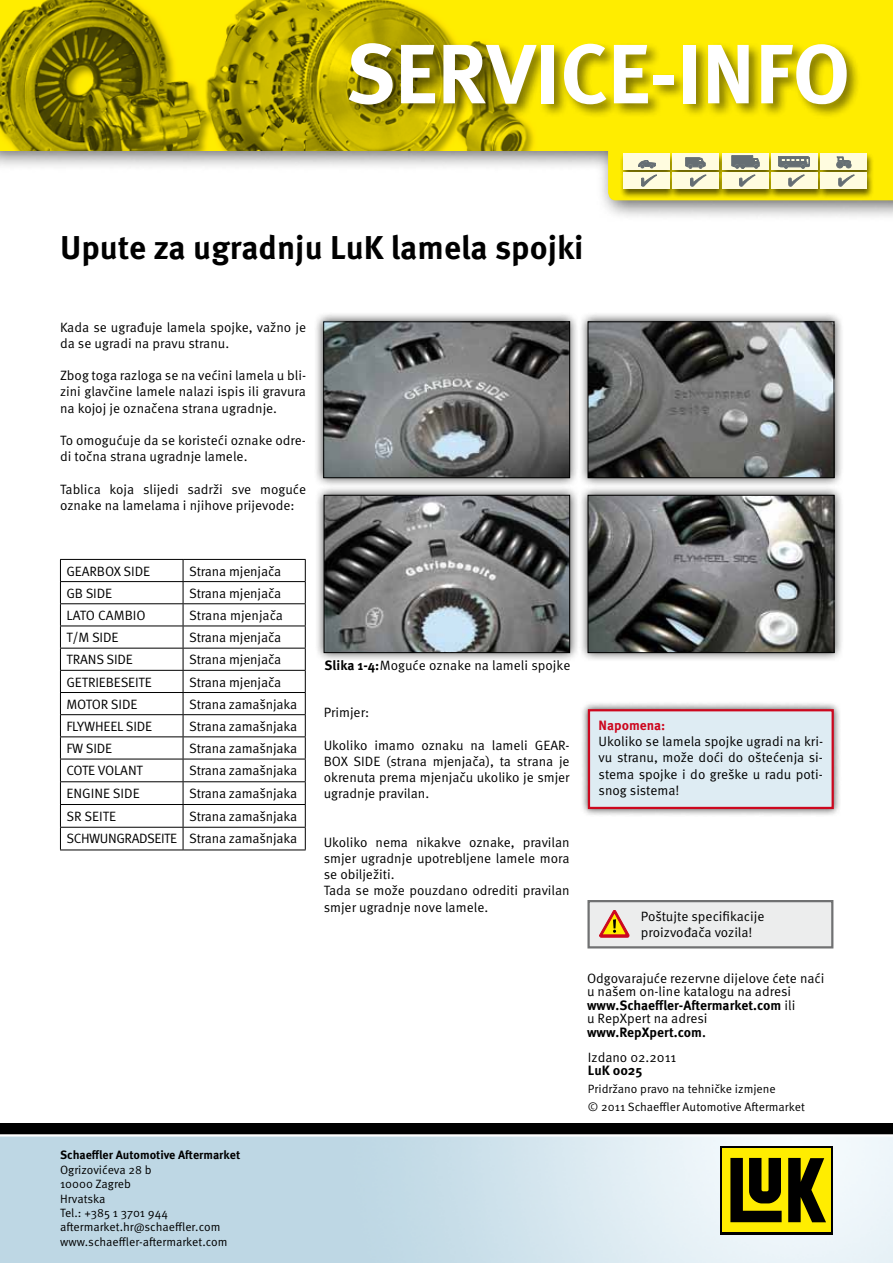
<style>
.page{position:relative;width:893px;height:1263px;background:#fff}
.page>*{position:absolute;margin:0;border:0;box-sizing:border-box;transform-origin:0 0}
.t1{font:700 84px "Meta Pro";color:#fff}
.t2{font:700 33px "Meta Pro";color:#000}
.t3{font:13.5px/16.2px "Meta Pro Norm";letter-spacing:-.01em;color:#000}
.t4{font:700 13.5px "Meta Pro";color:#000}
.t5{font:700 13.5px "Meta Pro";color:#cd071e}
.t6{font:12px/14.4px "Meta Pro Norm";color:#000}
.t7{font:700 12px "Meta Pro";color:#000}
.s1{font-family:"Meta Pro";font-weight:700}
.s2{font-family:"Meta Pro Norm";font-weight:400}
.s3{font-weight:500}
</style>
<div class="page">
<img style="left:0;top:1136px;width:893px;height:127px">
<div style="left:0;top:1123px;width:893px;height:12px;background:#000"></div>
<hr style="left:0;top:1134px;width:893px;height:2px;background:#fff">
<div style="left:0;top:0;width:893px;height:222px;background:#000;opacity:.6"></div>
<img style="left:0;top:0;width:893px;height:150px">
<div style="left:346px;top:40px;width:515px;height:79px;background:#000;opacity:.5"></div>
<svg style="left:720px;top:1146px;width:113px;height:88px"></svg>
<div style="left:723px;top:1148px;width:108px;height:84px;background:#ffed00"></div>
<svg style="left:788px;top:1158px;width:38px;height:64px"></svg>
<svg style="left:730px;top:1158px;width:52px;height:64px"></svg>
<svg style="left:608px;top:150px;width:285px;height:50px;background:#dbd471"></svg>
<div style="left:589px;top:901px;width:243px;height:46px;background:#eceded"></div>
<div style="left:587px;top:900px;width:246px;height:48px;border:2px solid #707172"></div>
<svg style="left:599px;top:910px;width:30px;height:27px"></svg>
<hr style="left:60px;top:559px;width:123px;height:1px;background:#000">
<hr style="left:183px;top:559px;width:123px;height:1px;background:#000">
<hr style="left:60px;top:581px;width:123px;height:1px;background:#000">
<hr style="left:183px;top:581px;width:123px;height:1px;background:#000">
<hr style="left:60px;top:603px;width:123px;height:1px;background:#000">
<hr style="left:183px;top:603px;width:123px;height:1px;background:#000">
<hr style="left:60px;top:626px;width:123px;height:1px;background:#000">
<hr style="left:183px;top:626px;width:123px;height:1px;background:#000">
<hr style="left:60px;top:648px;width:123px;height:1px;background:#000">
<hr style="left:183px;top:648px;width:123px;height:1px;background:#000">
<hr style="left:60px;top:670px;width:123px;height:1px;background:#000">
<hr style="left:183px;top:670px;width:123px;height:1px;background:#000">
<hr style="left:60px;top:692px;width:123px;height:1px;background:#000">
<hr style="left:183px;top:692px;width:123px;height:1px;background:#000">
<hr style="left:60px;top:714px;width:123px;height:1px;background:#000">
<hr style="left:183px;top:714px;width:123px;height:1px;background:#000">
<hr style="left:60px;top:736px;width:123px;height:1px;background:#000">
<hr style="left:183px;top:736px;width:123px;height:1px;background:#000">
<hr style="left:60px;top:759px;width:123px;height:1px;background:#000">
<hr style="left:183px;top:759px;width:123px;height:1px;background:#000">
<hr style="left:60px;top:781px;width:123px;height:1px;background:#000">
<hr style="left:183px;top:781px;width:123px;height:1px;background:#000">
<hr style="left:60px;top:804px;width:123px;height:1px;background:#000">
<hr style="left:183px;top:804px;width:123px;height:1px;background:#000">
<hr style="left:60px;top:827px;width:123px;height:1px;background:#000">
<svg style="left:60px;top:560px;width:1px;height:289px"></svg>
<hr style="left:183px;top:827px;width:123px;height:1px;background:#000">
<svg style="left:183px;top:560px;width:1px;height:289px"></svg>
<svg style="left:305px;top:560px;width:1px;height:289px"></svg>
<hr style="left:60px;top:849px;width:123px;height:1px;background:#000">
<hr style="left:183px;top:849px;width:123px;height:1px;background:#000">
<div style="left:580px;top:701px;width:261px;height:116px;background:#000;opacity:.7"></div>
<div style="left:589px;top:710px;width:244px;height:98px;background:#deecf3"></div>
<div style="left:588px;top:709px;width:246px;height:100px;border:2px solid #cd071e"></div>
<div style="left:313px;top:312px;width:267px;height:176px;background:#000;opacity:.75"></div>
<img style="left:325px;top:323px;width:243px;height:153px">
<div style="left:323px;top:321px;width:247px;height:157px;border:1px solid #000"></div>
<div style="left:578px;top:312px;width:266px;height:176px;background:#000;opacity:.75"></div>
<img style="left:590px;top:323px;width:242px;height:153px">
<div style="left:588px;top:321px;width:246px;height:157px;border:1px solid #000"></div>
<div style="left:314px;top:485px;width:266px;height:178px;background:#000;opacity:.75"></div>
<img style="left:326px;top:497px;width:242px;height:154px">
<div style="left:324px;top:495px;width:246px;height:158px;border:1px solid #000"></div>
<div style="left:578px;top:485px;width:266px;height:178px;background:#000;opacity:.75"></div>
<img style="left:590px;top:497px;width:242px;height:154px">
<div style="left:588px;top:495px;width:246px;height:158px;border:1px solid #000"></div>
<h1 class="t1" style="left:346px;top:8px;width:506px">SERVICE-INFO</h1>
<h2 class="t2" style="left:60px;top:221px;width:525px">Upute za ugradnju LuK lamela spojki</h2>
<p class="t3" style="left:60px;top:318px;width:247px">Kada se ugrađuje lamela spojke, važno je da se ugradi na pravu stranu.</p>
<p class="t3" style="left:60px;top:367px;width:247px;text-align:justify">Zbog toga razloga se na većini lamela u bli&shy;zini glavčine lamele nalazi ispis ili gravura na kojoj je označena strana ugradnje.</p>
<p class="t3" style="left:60px;top:431px;width:247px">To omogućuje da se koristeći oznake odre&shy;di točna strana ugradnje lamele.</p>
<p class="t3" style="left:60px;top:480px;width:247px">Tablica koja slijedi sadrži sve moguće oznake na lamelama i njihove prijevode:</p>
<p class="t3" style="left:66px;top:562px;width:85px">GEARBOX SIDE</p>
<p class="t3" style="left:189px;top:562px;width:94px">Strana mjenjača</p>
<p class="t3" style="left:66px;top:584px;width:47px">GB SIDE</p>
<p class="t3" style="left:189px;top:584px;width:94px">Strana mjenjača</p>
<p class="t3" style="left:66px;top:606px;width:81px">LATO CAMBIO</p>
<p class="t3" style="left:189px;top:606px;width:95px">Strana mjenjača</p>
<p class="t3" style="left:66px;top:628px;width:54px">T/M SIDE</p>
<p class="t3" style="left:189px;top:628px;width:94px">Strana mjenjača</p>
<p class="t3" style="left:66px;top:651px;width:68px">TRANS SIDE</p>
<p class="t3" style="left:189px;top:651px;width:94px">Strana mjenjača</p>
<p class="t3" style="left:66px;top:673px;width:87px">GETRIEBESEITE</p>
<p class="t3" style="left:189px;top:673px;width:94px">Strana mjenjača</p>
<p class="t3" style="left:66px;top:695px;width:73px">MOTOR SIDE</p>
<p class="t3" style="left:189px;top:695px;width:110px">Strana zamašnjaka</p>
<p class="t3" style="left:66px;top:717px;width:87px">FLYWHEEL SIDE</p>
<p class="t3" style="left:189px;top:717px;width:110px">Strana zamašnjaka</p>
<p class="t3" style="left:66px;top:739px;width:47px">FW SIDE</p>
<p class="t3" style="left:189px;top:739px;width:110px">Strana zamašnjaka</p>
<p class="t3" style="left:66px;top:762px;width:78px">COTE VOLANT</p>
<p class="t3" style="left:189px;top:762px;width:110px">Strana zamašnjaka</p>
<p class="t3" style="left:66px;top:784px;width:75px">ENGINE SIDE</p>
<p class="t3" style="left:189px;top:784px;width:110px">Strana zamašnjaka</p>
<p class="t3" style="left:66px;top:807px;width:51px">SR SEITE</p>
<p class="t3" style="left:66px;top:804px;width:232px;line-height:22.6px;text-align:right">Strana zamašnjaka<br>SCHWUNGRADSEITE Strana zamašnjaka</p>
<p class="t7" style="left:60px;top:1146px;width:182px">Schaeffler Automotive Aftermarket</p>
<p class="t6" style="left:60px;top:1161px;width:169px">Ogrizovićeva 28 b<br>10000 Zagreb<br>Hrvatska<br>Tel.: +385 1 3701 944 aftermarket.hr@schaeffler.com www.schaeffler-aftermarket.com</p>
<p class="t3" style="left:325px;top:656px;width:247px"><span class="s1">Slika 1-4:</span>Moguće oznake na lameli spojke</p>
<p class="t3" style="left:324px;top:703px;width:47px">Primjer:</p>
<p class="t3" style="left:324px;top:736px;width:247px;text-align:justify">Ukoliko imamo oznaku na lameli GEAR-BOX SIDE (strana mjenjača), ta strana je okrenuta prema mjenjaču ukoliko je smjer ugradnje pravilan.</p>
<p class="t3" style="left:324px;top:833px;width:247px">Ukoliko nema nikakve oznake, pravilan smjer ugradnje upotrebljene lamele mora se obilježiti.<br>Tada se može pouzdano odrediti pravilan smjer ugradnje nove lamele.</p>
<p class="t5" style="left:599px;top:715px;width:68px">Napomena:</p>
<p class="t3" style="left:599px;top:733px;width:226px;text-align:justify">Ukoliko se lamela spojke ugradi na kri&shy;vu stranu, može doći do oštećenja si&shy;stema spojke i do greške u radu poti&shy;snog sistema!</p>
<p class="t3" style="left:641px;top:907px;width:125px">Poštujte specifikacije proizvođača vozila!</p>
<p class="t3" style="left:587px;top:970px;width:239px;line-height:13.5px">Odgovarajuće rezervne dijelove ćete naći u našem on-line katalogu na adresi</p>
<p class="t4" style="left:587px;top:994px;width:210px">www.Schaeffler-Aftermarket.com <span class="s2">ili</span></p>
<p class="t3" style="left:587px;top:1009px;width:122px">u RepXpert na adresi</p>
<p class="t4" style="left:587px;top:1021px;width:120px">www.RepXpert.com<span class="s3">.</span></p>
<p class="t3" style="left:588px;top:1048px;width:90px">Izdano 02.2011</p>
<p class="t4" style="left:588px;top:1060px;width:56px">LuK 0025</p>
<p class="t6" style="left:588px;top:1079px;width:218px;line-height:18px">Pridržano pravo na tehničke izmjene<br>© 2011 Schaeffler Automotive Aftermarket</p>
</div>
